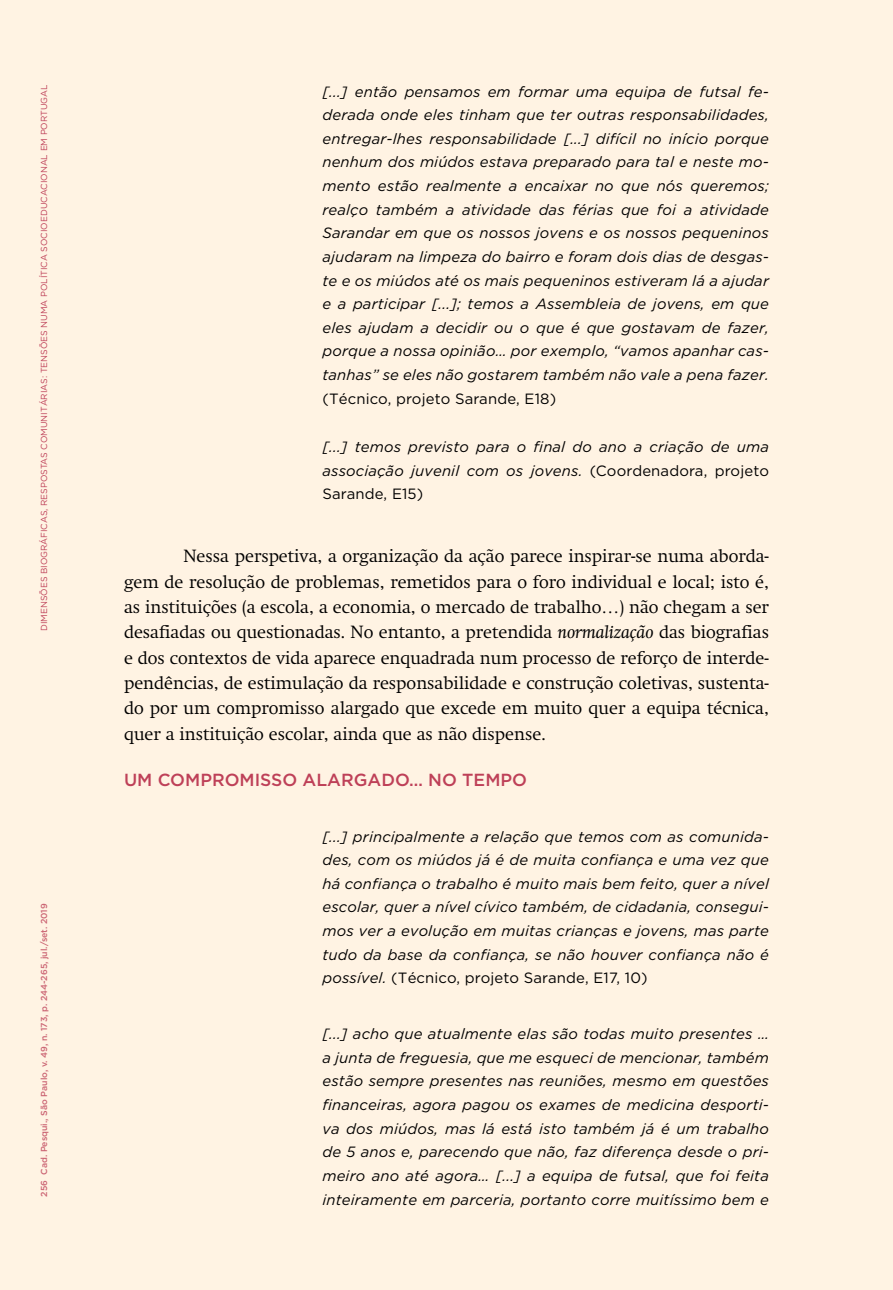
<style>
.page{position:relative;width:893px;height:1290px;background:#fff3e3}
.page>*{position:absolute;margin:0;border:0;box-sizing:border-box;transform-origin:0 0}
.t1{font:300 17.5px/25.4px "Swift";color:#000;text-align:justify}
.t2{font:500 17.5px "Gotham HTF";color:#be4463}
.t3{font:italic 14.88px/23.6px "Gotham HTF";letter-spacing:.01em;color:#000;text-align:justify}
.t4{font:14.88px "Gotham HTF";letter-spacing:.01em;color:#000}
.t5{font:8.75px "Gotham HTF";color:#be4463}
.t6{font:500 8.75px "Gotham HTF";color:#cb6982}
.s1{font-style:normal}
.s2{font-weight:400;font-style:italic}
</style>
<div class="page">
<p class="t5" style="left:39px;top:631px;width:548px;rotate:-90deg">DIMENSÕES BIOGRÁFICAS, RESPOSTAS COMUNITÁRIAS: TENSÕES NUMA POLÍTICA SOCIOEDUCACIONAL EM PORTUGAL</p>
<p class="t6" style="left:39px;top:1196px;width:295px;rotate:-90deg">256 Cad. Pesqui., São Paulo, v. 49, n. 173, p. 244-265, jul./set. 2019</p>
<p class="t3" style="left:322px;top:79px;width:448px">[...] então pensamos em formar uma equipa de futsal fe&shy;derada onde eles tinham que ter outras responsabilidades, entregar-lhes responsabilidade [...] difícil no início porque nenhum dos miúdos estava preparado para tal e neste mo&shy;mento estão realmente a encaixar no que nós queremos; realço também a atividade das férias que foi a atividade Sarandar em que os nossos jovens e os nossos pequeninos ajudaram na limpeza do bairro e foram dois dias de desgas&shy;te e os miúdos até os mais pequeninos estiveram lá a ajudar e a participar [...]; temos a Assembleia de jovens, em que eles ajudam a decidir ou o que é que gostavam de fazer, porque a nossa opinião… por exemplo, “vamos apanhar cas&shy;tanhas” se eles não gostarem também não vale a pena fazer.</p>
<p class="t4" style="left:322px;top:390px;width:235px">(Técnico, projeto Sarande, E18)</p>
<p class="t3" style="left:322px;top:435px;width:448px">[...] temos previsto para o final do ano a criação de uma associação juvenil com os jovens. <span class="s1">(Coordenadora, projeto Sarande, E15)</span></p>
<p class="t1" style="left:124px;top:543px;width:646px;text-indent:60px">Nessa perspetiva, a organização da ação parece inspirar-se numa aborda&shy;gem de resolução de problemas, remetidos para o foro individual e local; isto é, as instituições (a escola, a economia, o mercado de trabalho…) não chegam a ser desafiadas ou questionadas. No entanto, a pretendida <span class="s2">normalização</span> das biografias e dos contextos de vida aparece enquadrada num processo de reforço de interde&shy;pendências, de estimulação da responsabilidade e construção coletivas, sustenta&shy;do por um compromisso alargado que excede em muito quer a equipa técnica, quer a instituição escolar, ainda que as não dispense.</p>
<p class="t2" style="left:124px;top:769px;width:405px">UM COMPROMISSO ALARGADO… NO TEMPO</p>
<p class="t3" style="left:322px;top:824px;width:448px">[...] principalmente a relação que temos com as comunida&shy;des, com os miúdos já é de muita confiança e uma vez que há confiança o trabalho é muito mais bem feito, quer a nível escolar, quer a nível cívico também, de cidadania, consegui&shy;mos ver a evolução em muitas crianças e jovens, mas parte tudo da base da confiança, se não houver confiança não é possível. <span class="s1">(Técnico, projeto Sarande, E17, 10)</span></p>
<p class="t3" style="left:322px;top:1022px;width:448px">[...] acho que atualmente elas são todas muito presentes … a junta de freguesia, que me esqueci de mencionar, também estão sempre presentes nas reuniões, mesmo em questões financeiras, agora pagou os exames de medicina desporti&shy;va dos miúdos, mas lá está isto também já é um trabalho de 5 anos e, parecendo que não, faz diferença desde o pri&shy;meiro ano até agora… [...] a equipa de futsal, que foi feita inteiramente em parceria, portanto corre muitíssimo bem e</p>
</div>
